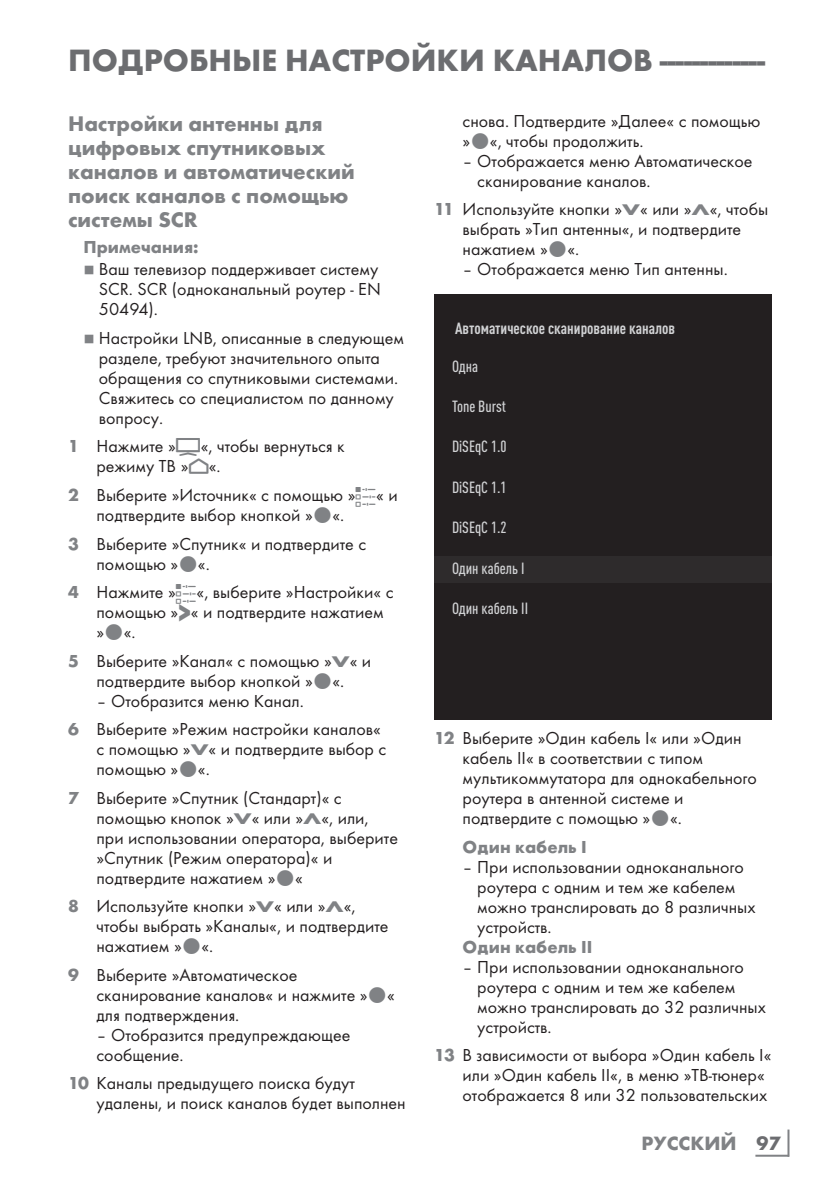
<style>
.page{position:relative;width:840px;height:1191px;background:#fff}
.page>*{position:absolute;margin:0;border:0;box-sizing:border-box;transform-origin:0 0}
.t1{font:700 32px "Futura TOT";color:#6c6d70}
.t2{font:700 22px/24px "Futura TOT";color:#808285}
.t3{font:700 20px "Futura TOT";color:#808285}
.t4{font:18px/20px "Futura TOT Boo";color:#231f20}
.t5{font:700 18px "Futura TOT";color:#808285}
.t6{font:500 condensed 16px "DIN Pro";color:#d1d2d4}
.t7{font:700 condensed 16px "DIN Pro";color:#d1d2d4}
.t8{font:8px "Grund Son Se";color:#808285}
.s1{font-family:"Futura TOT";font-weight:700;color:#808285}
.s2{font-family:"Arcelik TS9 Android";font-size:32px;color:#808285}
.s3{font-family:"Arcelik TS9 Android";font-size:24px;color:#808285}
.s4{font-family:"Futura TOT";font-weight:700;font-size:27.2px;color:#808285}
.s5{font-family:"Futura TOT";font-weight:700;font-size:16px;color:#808285}
.s6{color:#6c6d70}
</style>
<div class="page">
<hr style="left:787px;top:1129px;width:2px;height:27px;background:#808285">
<hr style="left:755px;top:1154px;width:33px;height:2px;background:#808285">
<div style="left:434px;top:295px;width:337px;height:425px;background:#231f20"></div>
<div style="left:434px;top:556px;width:337px;height:27px;background:#2e2b2c"></div>
<h1 class="t1" style="left:68px;top:40px;width:698px">ПОДРОБНЫЕ НАСТРОЙКИ КАНАЛОВ--------------</h1>
<p class="t2" style="left:68px;top:111px;width:288px">Настройки антенны для цифровых спутниковых каналов и автоматический поиск каналов с помощью системы SCR</p>
<p class="t5" style="left:83px;top:235px;width:117px">Примечания:</p>
<p class="t8" style="left:83px;top:266px;width:13px">7</p>
<p class="t4" style="left:99px;top:259px;width:283px">Ваш телевизор поддерживает систему<br>SCR. SCR (одноканальный роутер - EN<br>50494).</p>
<p class="t8" style="left:83px;top:335px;width:13px">7</p>
<p class="t4" style="left:99px;top:328px;width:306px">Настройки LNB, описанные в следующем разделе, требуют значительного опыта обращения со спутниковыми системами.<br>Свяжитесь со специалистом по данному вопросу.</p>
<p class="t4" style="left:96px;top:436px;width:250px;text-indent:-28px"><span class="s1">1</span> Нажмите »<span class="s2">H</span>«, чтобы вернуться к режиму ТВ »<span class="s3">p</span>«.</p>
<p class="t4" style="left:96px;top:485px;width:303px;text-indent:-28px"><span class="s1">2</span> Выберите »Источник« с помощью »<span class="s3">q</span>« и подтвердите выбор кнопкой » «.</p>
<p class="t4" style="left:96px;top:533px;width:271px;text-indent:-28px"><span class="s1">3</span> Выберите »Спутник« и подтвердите с помощью » «.</p>
<p class="t4" style="left:96px;top:582px;width:298px;text-indent:-28px"><span class="s1">4</span> Нажмите »<span class="s3">q</span>«, выберите »Настройки« с помощью »<span class="s4">&gt;</span>« и подтвердите нажатием » «.</p>
<p class="t4" style="left:68px;top:650px;width:304px;text-align:center"><span class="s1">5</span> Выберите »Канал« с помощью »<span class="s5">V</span>« и подтвердите выбор кнопкой » «.</p>
<p class="t4" style="left:68px;top:686px;width:314px;line-height:28.6px;text-indent:28px">– Отобразится меню Канал.<br><span class="s1">6</span> Выберите »Режим настройки каналов«</p>
<p class="t4" style="left:96px;top:739px;width:291px">с помощью »<span class="s5">V</span>« и подтвердите выбор с помощью » «.</p>
<p class="t4" style="left:96px;top:787px;width:303px;text-indent:-28px"><span class="s1">7</span> Выберите »Спутник (Стандарт)« с помощью кнопок »<span class="s5">V</span>« или »<span class="s5">Λ</span>«, или, при использовании оператора, выберите »Спутник (Режим оператора)« и подтвердите нажатием » «</p>
<p class="t4" style="left:96px;top:896px;width:293px;text-indent:-28px"><span class="s1">8</span> Используйте кнопки »<span class="s5">V</span>« или »<span class="s5">Λ</span>«, чтобы выбрать »Каналы«, и подтвердите нажатием » «.</p>
<p class="t4" style="left:96px;top:964px;width:300px;text-indent:-28px"><span class="s1">9</span> Выберите »Автоматическое сканирование каналов« и нажмите » « для подтверждения.</p>
<p class="t4" style="left:96px;top:1024px;width:255px">– Отобразится предупреждающее сообщение.</p>
<p class="t4" style="left:96px;top:1073px;width:310px;text-indent:-28px"><span class="s1">10</span> Каналы предыдущего поиска будут удалены, и поиск каналов будет выполнен</p>
<p class="t4" style="left:462px;top:111px;width:299px">снова. Подтвердите »Далее« с помощью » «, чтобы продолжить.</p>
<p class="t4" style="left:477px;top:151px;width:276px;text-indent:-15px">– Отображается меню Автоматическое сканирование каналов.</p>
<p class="t4" style="left:462px;top:199px;width:307px;text-indent:-28px"><span class="s1">11</span> Используйте кнопки »<span class="s5">V</span>« или »<span class="s5">Λ</span>«, чтобы выбрать »Тип антенны«, и подтвердите нажатием » «.</p>
<p class="t4" style="left:462px;top:259px;width:266px">– Отображается меню Тип антенны.</p>
<p class="t7" style="left:455px;top:316px;width:221px">Автоматическое сканирование каналов</p>
<p class="t6" style="left:452px;top:354px;width:28px">Одна</p>
<p class="t6" style="left:452px;top:394px;width:55px">Tone Burst</p>
<p class="t6" style="left:452px;top:435px;width:56px">DiSEqC 1.0</p>
<p class="t6" style="left:452px;top:475px;width:56px">DiSEqC 1.1</p>
<p class="t6" style="left:452px;top:515px;width:56px">DiSEqC 1.2</p>
<p class="t6" style="left:452px;top:556px;width:74px">Один кабель I</p>
<p class="t6" style="left:452px;top:596px;width:78px">Один кабель II</p>
<p class="t4" style="left:462px;top:728px;width:296px;text-indent:-28px"><span class="s1">12</span> Выберите »Один кабель I« или »Один кабель II« в соответствии с типом мультикоммутатора для однокабельного роутера в антенной системе и подтвердите с помощью » «.</p>
<p class="t5" style="left:462px;top:835px;width:126px">Один кабель I</p>
<p class="t4" style="left:477px;top:856px;width:280px;text-indent:-15px">– При использовании одноканального роутера с одним и тем же кабелем можно транслировать до 8 различных устройств.</p>
<p class="t5" style="left:462px;top:935px;width:131px">Один кабель II</p>
<p class="t4" style="left:477px;top:956px;width:290px;text-indent:-15px">– При использовании одноканального роутера с одним и тем же кабелем можно транслировать до 32 различных устройств.</p>
<p class="t4" style="left:462px;top:1045px;width:310px;text-indent:-28px"><span class="s1">13</span> В зависимости от выбора »Один кабель I« или »Один кабель II«, в меню »ТВ-тюнер« отображается 8 или 32 пользовательских</p>
<p class="t3" style="left:641px;top:1131px;width:141px">РУССКИЙ <span class="s6">97</span></p>
</div>
